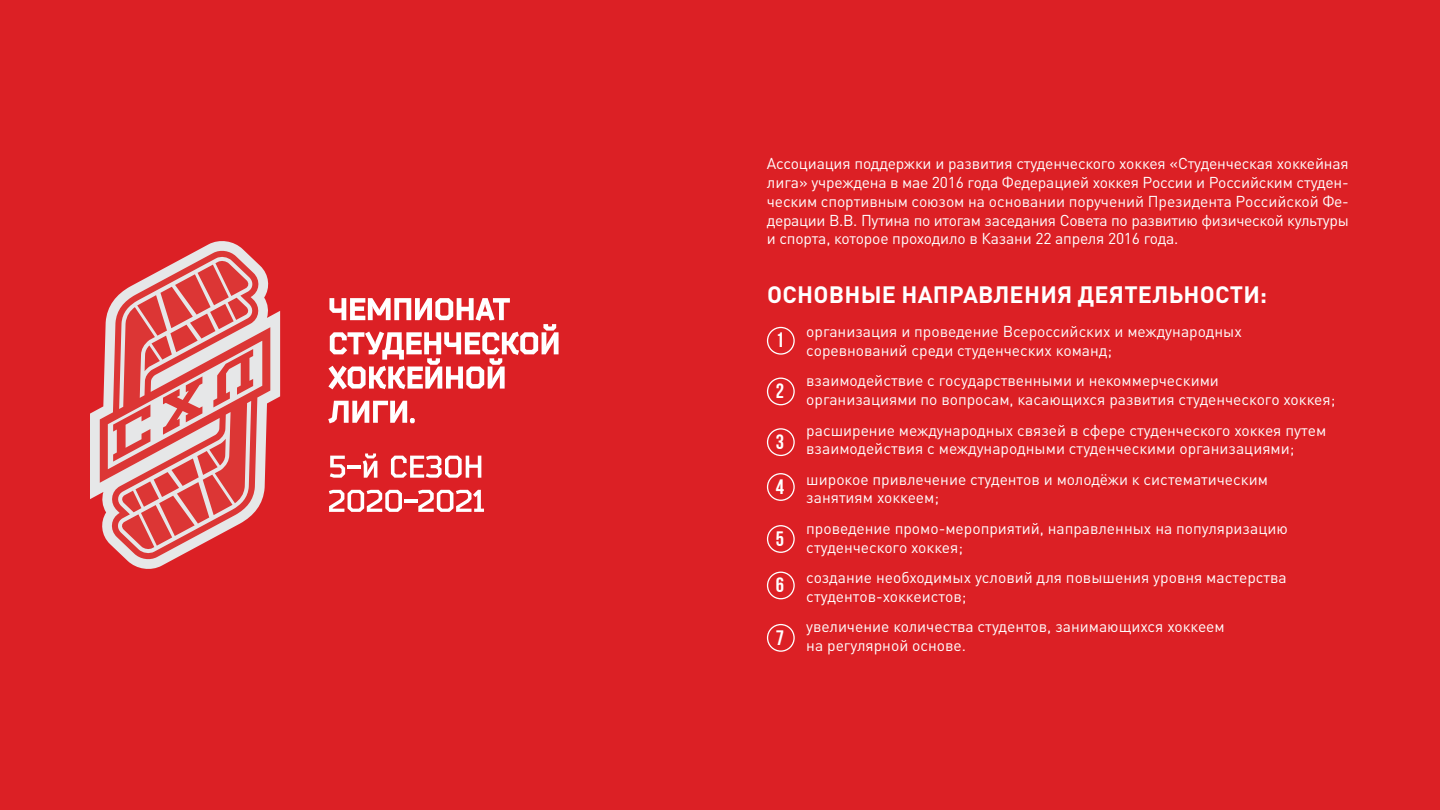
<style>
.page{position:relative;width:1440px;height:810px;background:#dc2025}
.page>*{position:absolute;margin:0;border:0;box-sizing:border-box;transform-origin:0 0}
.t1{font:700 23.4px "DIN Pro";letter-spacing:.01em;color:#fff}
.t2{font:700 20.85px/44.8px "Bebas Neue";color:#fff}
.t3{font:15.6px/18.8px "DIN Pro";color:#fff}
</style>
<div class="page">
<svg style="left:90px;top:241px;width:190px;height:328px"></svg>
<svg style="left:100px;top:249px;width:170px;height:312px;background:#df7778"></svg>
<svg style="left:328px;top:298px;width:231px;height:91px"></svg>
<svg style="left:328px;top:401px;width:87px;height:22px"></svg>
<svg style="left:330px;top:456px;width:15px;height:22px"></svg>
<hr style="left:347px;top:465px;width:14px;height:4px;background:#fff">
<svg style="left:363px;top:454px;width:14px;height:24px"></svg>
<svg style="left:391px;top:456px;width:90px;height:22px"></svg>
<svg style="left:329px;top:490px;width:73px;height:22px"></svg>
<hr style="left:404px;top:500px;width:14px;height:3px;background:#fff">
<svg style="left:418px;top:490px;width:66px;height:22px"></svg>
<div style="left:767px;top:327px;width:28px;height:28px;border:1px solid #fff;border-radius:50%"></div>
<div style="left:767px;top:378px;width:28px;height:27px;border:1px solid #fff;border-radius:50%"></div>
<div style="left:767px;top:428px;width:28px;height:28px;border:1px solid #fff;border-radius:50%"></div>
<div style="left:767px;top:473px;width:28px;height:28px;border:1px solid #fff;border-radius:50%"></div>
<div style="left:767px;top:525px;width:28px;height:28px;border:1px solid #fff;border-radius:50%"></div>
<div style="left:767px;top:572px;width:28px;height:27px;border:1px solid #fff;border-radius:50%"></div>
<div style="left:767px;top:624px;width:28px;height:28px;border:1px solid #fff;border-radius:50%"></div>
<p class="t3" style="left:767px;top:153px;width:583px;text-align:justify">Ассоциация поддержки и развития студенческого хоккея «Студенческая хоккейная лига» учреждена в мае 2016 года Федерацией хоккея России и Российским студен&shy;ческим спортивным союзом на основании поручений Президента Российской Фе&shy;дерации В.В. Путина по итогам заседания Совета по развитию физической культуры и спорта, которое проходило в Казани 22 апреля 2016 года.</p>
<h1 class="t1" style="left:767px;top:275px;width:502px">ОСНОВНЫЕ НАПРАВЛЕНИЯ ДЕЯТЕЛЬНОСТИ:</h1>
<h2 class="t2" style="left:776px;top:317px;width:10px">1</h2>
<h2 class="t2" style="left:776px;top:368px;width:10px">2</h2>
<h2 class="t2" style="left:776px;top:419px;width:10px">3<br>4</h2>
<h2 class="t2" style="left:776px;top:515px;width:10px">5</h2>
<h2 class="t2" style="left:776px;top:562px;width:10px">6</h2>
<h2 class="t2" style="left:776px;top:614px;width:10px">7</h2>
<p class="t3" style="left:806px;top:321px;width:437px">организация и проведение Всероссийских и международных соревнований среди студенческих команд;</p>
<p class="t3" style="left:806px;top:370px;width:531px">взаимодействие с государственными и некоммерческими<br>организациями по вопросам, касающихся развития студенческого хоккея;</p>
<p class="t3" style="left:806px;top:419px;width:521px">расширение международных связей в сфере студенческого хоккея путем взаимодействия с международными студенческими организациями;</p>
<p class="t3" style="left:806px;top:468px;width:463px">широкое привлечение студентов и молодёжи к систематическим занятиям хоккеем;</p>
<p class="t3" style="left:806px;top:517px;width:483px">проведение промо-мероприятий, направленных на популяризацию студенческого хоккея;</p>
<p class="t3" style="left:806px;top:567px;width:482px">создание необходимых условий для повышения уровня мастерства студентов-хоккеистов;</p>
<p class="t3" style="left:806px;top:616px;width:420px">увеличение количества студентов, занимающихся хоккеем на регулярной основе.</p>
</div>
